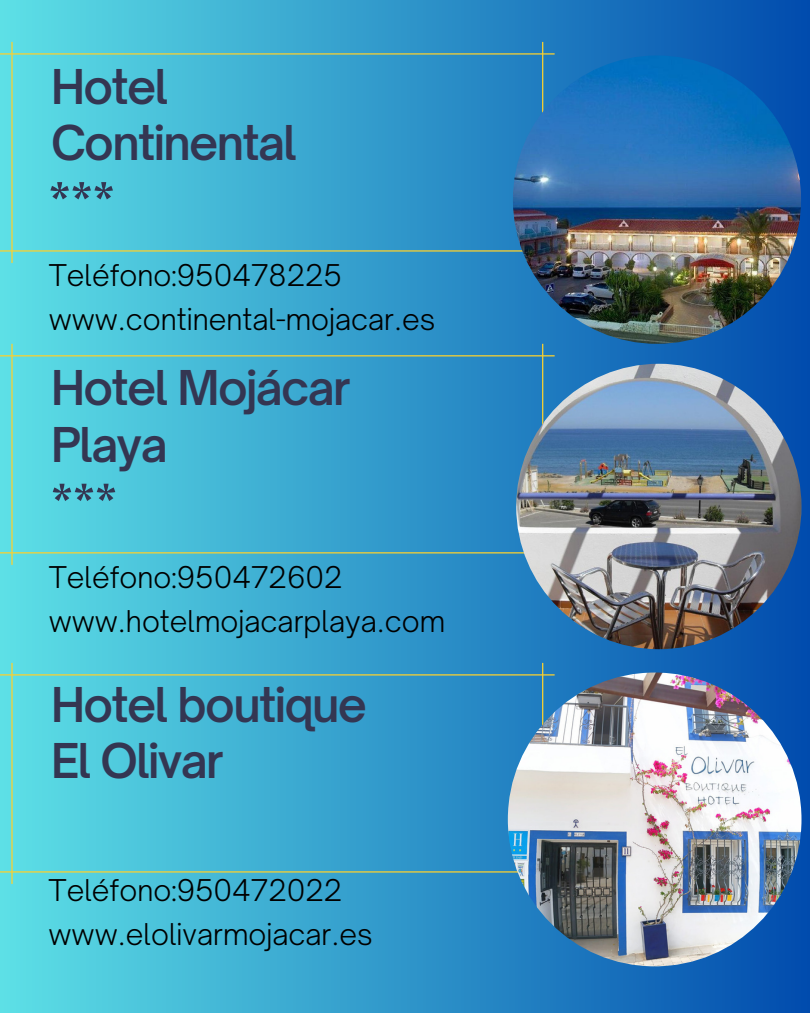
<style>
.page{position:relative;width:810px;height:1013px;background:#fff}
.page>*{position:absolute;margin:0;border:0;box-sizing:border-box;transform-origin:0 0}
.t1{font:600 52.2px "Open Sauce One";color:#343652}
.t2{font:600 45.9px/56.2px "Open Sauce One";letter-spacing:-.035em;color:#343652}
.t3{font:300 28.7px "Open Sauce One";color:#000}
</style>
<div class="page">
<div style="left:0;top:0;width:810px;height:1012px;background:linear-gradient(to right,#5de0e6,#014bad)"></div>
<svg style="left:0;top:42px;width:555px;height:221px;background:#41afd1"></svg>
<svg style="left:0;top:344px;width:555px;height:221px;background:#41afd1"></svg>
<svg style="left:0;top:663px;width:555px;height:221px;background:#41b0d1"></svg>
<img style="left:513px;top:55px;width:288px;height:289px;border-radius:50%">
<img style="left:516px;top:364px;width:286px;height:285px;border-radius:50%">
<img style="left:508px;top:672px;width:294px;height:294px;border-radius:50%">
<p class="t2" style="left:51px;top:58px;width:247px">Hotel<br>Continental</p>
<p class="t1" style="left:49px;top:170px;width:68px">***</p>
<p class="t3" style="left:49px;top:257px;width:295px">Teléfono:950478225</p>
<p class="t3" style="left:49px;top:301px;width:388px">www.continental-mojacar.es</p>
<p class="t2" style="left:51px;top:360px;width:301px">Hotel Mojácar<br>Playa</p>
<p class="t1" style="left:51px;top:471px;width:68px">***</p>
<p class="t3" style="left:49px;top:559px;width:295px">Teléfono:950472602</p>
<p class="t3" style="left:49px;top:603px;width:398px">www.hotelmojacarplaya.com</p>
<p class="t2" style="left:51px;top:676px;width:318px">Hotel boutique</p>
<p class="t2" style="left:51px;top:732px;width:174px">El Olivar</p>
<p class="t3" style="left:49px;top:872px;width:295px">Teléfono:950472022</p>
<p class="t3" style="left:49px;top:916px;width:326px">www.elolivarmojacar.es</p>
</div>
